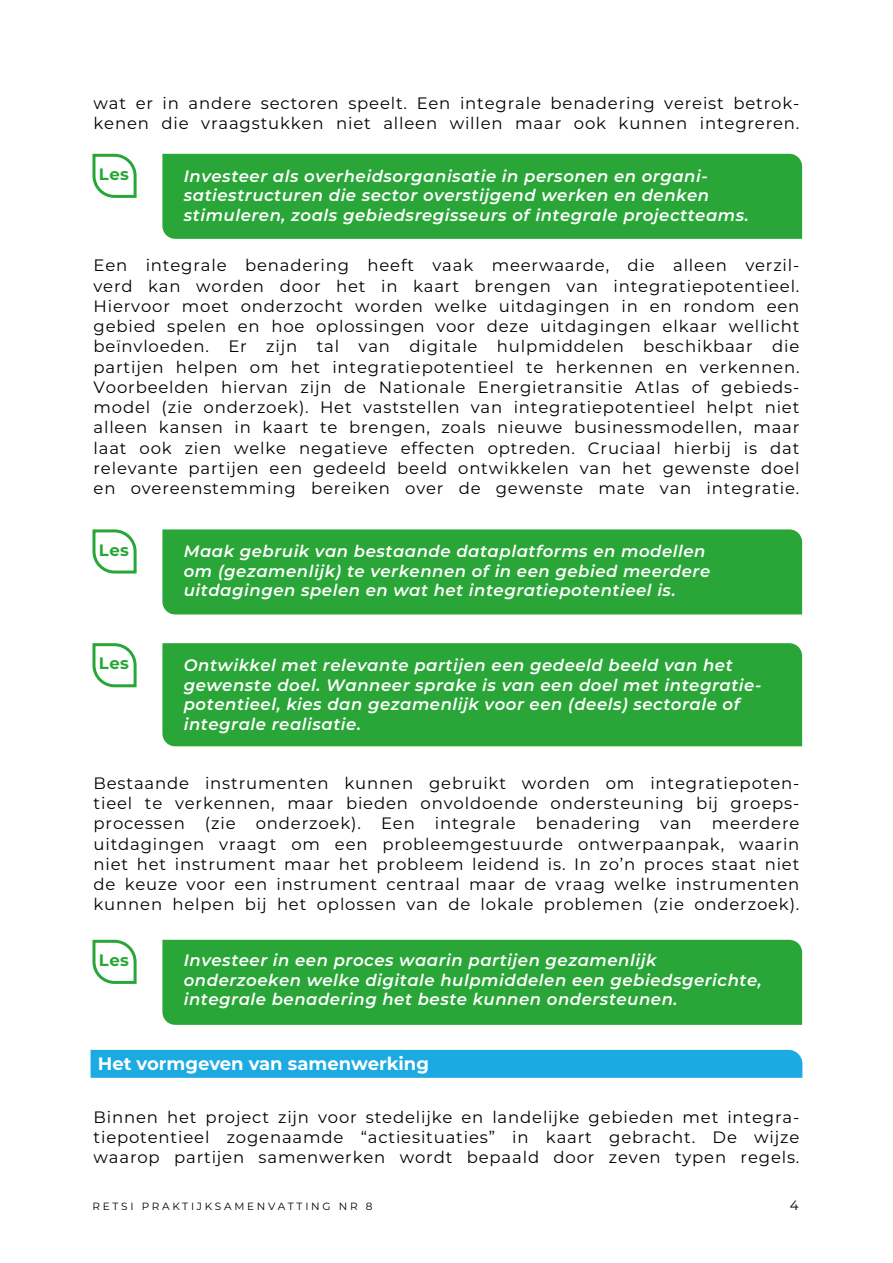
<style>
.page{position:relative;width:893px;height:1263px;background:#fff}
.page>*{position:absolute;margin:0;border:0;box-sizing:border-box;transform-origin:0 0}
.t1{font:700 18px "Montserrat";color:#fff}
.t2{font:16.5px/20.2px "Montserrat";letter-spacing:.05em;color:#000;text-align:justify}
.t3{font:italic 600 16.5px/19.5px "Montserrat";letter-spacing:.035em;color:#fff}
.t4{font:700 16.5px "Montserrat";letter-spacing:.035em;color:#27a737}
.t5{font:13.5px "Montserrat";color:#000}
.t6{font:10.5px "Montserrat";letter-spacing:.26em;color:#000}
</style>
<div class="page">
<svg style="left:90px;top:1049px;width:713px;height:29px;background:#25ade3"></svg>
<div style="left:162px;top:154px;width:640px;height:85px;background:#29a637"></div>
<div style="left:162px;top:529px;width:640px;height:85px;background:#29a637"></div>
<div style="left:162px;top:940px;width:640px;height:85px;background:#29a637"></div>
<div style="left:162px;top:643px;width:640px;height:103px;background:#29a637"></div>
<svg style="left:92px;top:153px;width:45px;height:45px"></svg>
<svg style="left:92px;top:529px;width:45px;height:45px"></svg>
<svg style="left:92px;top:643px;width:45px;height:45px"></svg>
<svg style="left:92px;top:939px;width:45px;height:45px"></svg>
<p class="t2" style="left:94px;top:92px;width:707px">wat er in andere sectoren speelt. Een integrale benadering vereist betrok&shy;kenen die vraagstukken niet alleen willen maar ook kunnen integreren.</p>
<p class="t4" style="left:99px;top:162px;width:32px">Les</p>
<p class="t3" style="left:184px;top:165px;width:567px">Investeer als overheidsorganisatie in personen en organi&shy;satiestructuren die sector overstijgend werken en denken stimuleren, zoals gebiedsregisseurs of integrale projectteams.</p>
<p class="t2" style="left:94px;top:255px;width:707px">Een integrale benadering heeft vaak meerwaarde, die alleen verzil&shy;verd kan worden door het in kaart brengen van integratiepotentieel.<br>Hiervoor moet onderzocht worden welke uitdagingen in en rondom een gebied spelen en hoe oplossingen voor deze uitdagingen elkaar wellicht beïnvloeden. Er zijn tal van digitale hulpmiddelen beschikbaar die partijen helpen om het integratiepotentieel te herkennen en verkennen.<br>Voorbeelden hiervan zijn de Nationale Energietransitie Atlas of gebieds&shy;model (zie onderzoek). Het vaststellen van integratiepotentieel helpt niet alleen kansen in kaart te brengen, zoals nieuwe businessmodellen, maar laat ook zien welke negatieve effecten optreden. Cruciaal hierbij is dat relevante partijen een gedeeld beeld ontwikkelen van het gewenste doel en overeenstemming bereiken over de gewenste mate van integratie.</p>
<p class="t4" style="left:99px;top:538px;width:32px">Les</p>
<p class="t4" style="left:99px;top:652px;width:32px">Les</p>
<p class="t3" style="left:184px;top:541px;width:528px">Maak gebruik van bestaande dataplatforms en modellen om (gezamenlijk) te verkennen of in een gebied meerdere uitdagingen spelen en wat het integratiepotentieel is.</p>
<p class="t3" style="left:184px;top:655px;width:579px">Ontwikkel met relevante partijen een gedeeld beeld van het gewenste doel. Wanneer sprake is van een doel met integratie&shy;potentieel, kies dan gezamenlijk voor een (deels) sectorale of integrale realisatie.</p>
<p class="t2" style="left:94px;top:772px;width:707px">Bestaande instrumenten kunnen gebruikt worden om integratiepoten&shy;tieel te verkennen, maar bieden onvoldoende ondersteuning bij groeps&shy;processen (zie onderzoek). Een integrale benadering van meerdere uitdagingen vraagt om een probleemgestuurde ontwerpaanpak, waarin niet het instrument maar het probleem leidend is. In zo’n proces staat niet de keuze voor een instrument centraal maar de vraag welke instrumenten kunnen helpen bij het oplossen van de lokale problemen (zie onderzoek).</p>
<p class="t4" style="left:99px;top:948px;width:32px">Les</p>
<p class="t3" style="left:184px;top:950px;width:580px">Investeer in een proces waarin partijen gezamenlijk onderzoeken welke digitale hulpmiddelen een gebiedsgerichte, integrale benadering het beste kunnen ondersteunen.</p>
<p class="t1" style="left:98px;top:1051px;width:333px">Het vormgeven van samenwerking</p>
<p class="t2" style="left:94px;top:1106px;width:707px">Binnen het project zijn voor stedelijke en landelijke gebieden met integra&shy;tiepotentieel zogenaamde “actiesituaties” in kaart gebracht. De wijze waarop partijen samenwerken wordt bepaald door zeven typen regels.</p>
<p class="t6" style="left:92px;top:1199px;width:282px">RETSI PRAKTIJKSAMENVATTING NR 8</p>
<p class="t5" style="left:790px;top:1196px;width:10px">4</p>
</div>
